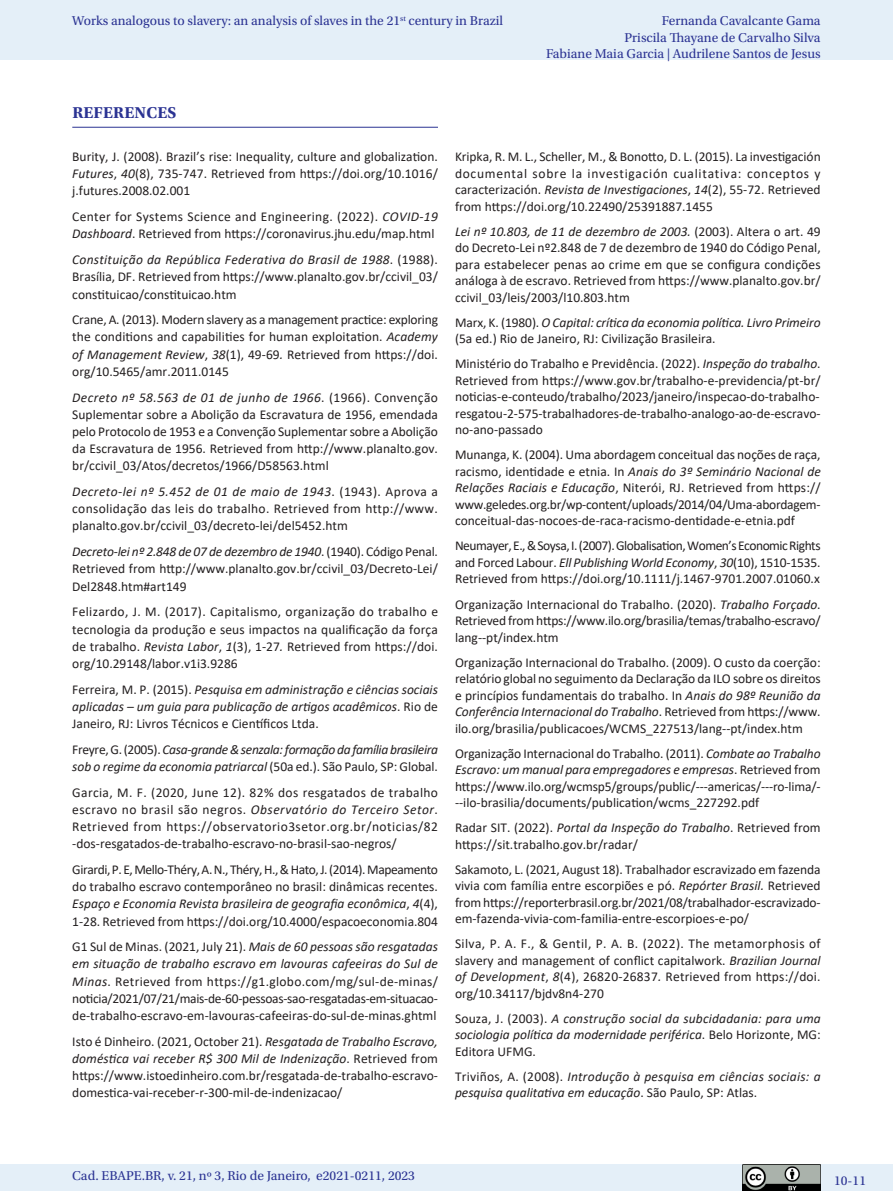
<style>
.page{position:relative;width:893px;height:1191px;background:#fff}
.page>*{position:absolute;margin:0;border:0;box-sizing:border-box;transform-origin:0 0}
._07_1_sub_1{font:700 16.5px "Utopia Std";letter-spacing:.01em;color:#2b3393}
.Referencias{font:13.5px/16.5px "Calibri";color:#231f20;text-align:justify}
.Referencias-2{font:italic 13.5px/16.5px "Calibri";color:#231f20;text-align:justify}
.t1{font:13.5px/16.5px "Utopia Std";color:#2b3393;text-align:right}
.Referencias-3{font:italic 13.5px/17.2px "Calibri";letter-spacing:-.025em;color:#231f20}
.Referencias-4{font:13.5px/17.2px "Calibri";letter-spacing:.025em;color:#231f20}
.s1{font-style:italic}
.s2{font-style:normal}
</style>
<div class="page">
<div style="left:0;top:0;width:893px;height:60px;background:#e4eff8"></div>
<div style="left:0;top:1164px;width:893px;height:27px;background:#e4eff8"></div>
<img style="left:743px;top:1164px;width:78px;height:27px">
<hr style="left:72px;top:127px;width:366px;height:1px;background:#2b3393">
<p class="t1" style="left:72px;top:13px;width:432px">Works analogous to slavery: an analysis of slaves in the 21<sup>st</sup> century in Brazil</p>
<p class="t1" style="left:546px;top:13px;width:276px">Fernanda Cavalcante Gama<br>Priscila Thayane de Carvalho Silva<br>Fabiane Maia Garcia | Audrilene Santos de Jesus</p>
<p class="_07_1_sub_1" style="left:72px;top:103px;width:106px">REFERENCES</p>
<p class="Referencias" style="left:72px;top:148px;width:367px;line-height:17.2px">Burity, J. (2008). Brazil’s rise: Inequality, culture and globalization.<br><span class="s1">Futures</span>, <span class="s1">40</span>(8), 735-747. Retrieved from https://doi.org/10.1016/ j.futures.2008.02.001</p>
<p class="Referencias-4" style="left:72px;top:208px;width:367px">Center for Systems Science and Engineering. (2022). <span class="s1">COVID-19<br>Dashboard</span>. Retrieved from https://coronavirus.jhu.edu/map.html</p>
<p class="Referencias" style="left:72px;top:251px;width:367px;line-height:17.2px"><span class="s1">Constituição da República Federativa do Brasil de 1988</span>. (1988).<br>Brasília, DF. Retrieved from https://www.planalto.gov.br/ccivil_03/ constituicao/constituicao.htm</p>
<p class="Referencias" style="left:72px;top:311px;width:367px;line-height:17.2px">Crane, A. (2013). Modern slavery as a management practice: exploring the conditions and capabilities for human exploitation. <span class="s1">Academy of Management Review</span>, <span class="s1">38</span>(1), 49-69<span class="s1">.</span> Retrieved from https://doi. org/10.5465/amr.2011.0145</p>
<p class="Referencias" style="left:72px;top:388px;width:367px;line-height:17.2px"><span class="s1">Decreto nº 58.563 de 01 de junho de 1966</span>. (1966). Convenção Suplementar sobre a Abolição da Escravatura de 1956, emendada pelo Protocolo de 1953 e a Convenção Suplementar sobre a Abolição da Escravatura de 1956. Retrieved from http://www.planalto.gov. br/ccivil_03/Atos/decretos/1966/D58563.html</p>
<p class="Referencias" style="left:72px;top:482px;width:367px;line-height:17.2px"><span class="s1">Decreto-lei nº 5.452 de 01 de maio de 1943</span>. (1943). Aprova a consolidação das leis do trabalho. Retrieved from http://www. planalto.gov.br/ccivil_03/decreto-lei/del5452.htm</p>
<p class="Referencias" style="left:72px;top:543px;width:367px;line-height:17.2px"><span class="s1">Decreto-lei nº 2.848 de 07 de dezembro de 1940</span>. (1940). Código Penal.<br>Retrieved from http://www.planalto.gov.br/ccivil_03/Decreto-Lei/ Del2848.htm#art149</p>
<p class="Referencias" style="left:72px;top:603px;width:367px;line-height:17.2px">Felizardo, J. M. (2017). Capitalismo, organização do trabalho e tecnologia da produção e seus impactos na qualificação da força de trabalho. <span class="s1">Revista Labor</span>, <span class="s1">1</span>(3), 1-27<span class="s1">.</span> Retrieved from https://doi. org/10.29148/labor.v1i3.9286</p>
<p class="Referencias-2" style="left:72px;top:680px;width:367px;line-height:17.2px"><span class="s2">Ferreira, M. P. (2015).</span> Pesquisa em administração e ciências sociais aplicadas – um guia para publicação de artigos acadêmicos<span class="s2">. Rio de Janeiro, RJ: Livros Técnicos e Científicos Ltda.</span></p>
<p class="Referencias-3" style="left:72px;top:740px;width:367px"><span class="s2">Freyre, G. (2005).</span> Casa-grande &amp; senzala: formação da família brasileira sob o regime da economia patriarcal <span class="s2">(50a ed.). São Paulo, SP: Global.</span></p>
<p class="Referencias" style="left:72px;top:783px;width:367px;line-height:17.2px">Garcia, M. F. (2020, June 12). 82% dos resgatados de trabalho escravo no brasil são negros. <span class="s1">Observatório do Terceiro Setor</span>.<br>Retrieved from https://observatorio3setor.org.br/noticias/82 -dos-resgatados-de-trabalho-escravo-no-brasil-sao-negros/</p>
<p class="Referencias" style="left:72px;top:860px;width:367px;line-height:17.2px">Girardi, P. E, Mello-Théry, A. N., Théry, H., &amp; Hato, J. (2014). Mapeamento do trabalho escravo contemporâneo no brasil: dinâmicas recentes.<br><span class="s1">Espaço e Economia Revista brasileira de geografia econômica</span>, <span class="s1">4</span>(4), 1-28. Retrieved from https://doi.org/10.4000/espacoeconomia.804</p>
<p class="Referencias" style="left:72px;top:937px;width:367px;line-height:17.2px">G1 Sul de Minas. (2021, July 21). <span class="s1">Mais de 60 pessoas são resgatadas em situação de trabalho escravo em lavouras cafeeiras do Sul de Minas</span>. Retrieved from https://g1.globo.com/mg/sul-de-minas/ noticia/2021/07/21/mais-de-60-pessoas-sao-resgatadas-em-situacao&shy;de-trabalho-escravo-em-lavouras-cafeeiras-do-sul-de-minas.ghtml</p>
<p class="Referencias" style="left:72px;top:1032px;width:367px;line-height:17.2px">Isto é Dinheiro. (2021, October 21). <span class="s1">Resgatada de Trabalho Escravo, doméstica vai receber R$ 300 Mil de Indenização</span>. Retrieved from https://www.istoedinheiro.com.br/resgatada-de-trabalho-escravo&shy;domestica-vai-receber-r-300-mil-de-indenizacao/</p>
<p class="Referencias" style="left:455px;top:148px;width:367px">Kripka, R. M. L., Scheller, M., &amp; Bonotto, D. L. (2015). La investigación documental sobre la investigación cualitativa: conceptos y caracterización. <span class="s1">Revista de Investigaciones</span>, <span class="s1">14</span>(2), 55-72. Retrieved from https://doi.org/10.22490/25391887.1455</p>
<p class="Referencias" style="left:455px;top:223px;width:367px"><span class="s1">Lei nº 10.803, de 11 de dezembro de 2003.</span> (2003). Altera o art. 49 do Decreto-Lei nº2.848 de 7 de dezembro de 1940 do Código Penal, para estabelecer penas ao crime em que se configura condições análoga à de escravo. Retrieved from https://www.planalto.gov.br/ ccivil_03/leis/2003/l10.803.htm</p>
<p class="Referencias" style="left:455px;top:314px;width:367px">Marx, K. (1980). <span class="s1">O Capital: crítica da economia política. Livro Primeiro </span>(5a ed.) Rio de Janeiro, RJ: Civilização Brasileira.</p>
<p class="Referencias" style="left:455px;top:355px;width:367px">Ministério do Trabalho e Previdência. (2022). <span class="s1">Inspeção do trabalho</span>.<br>Retrieved from https://www.gov.br/trabalho-e-previdencia/pt-br/ noticias-e-conteudo/trabalho/2023/janeiro/inspecao-do-trabalho&shy;resgatou-2-575-trabalhadores-de-trabalho-analogo-ao-de-escravo&shy;no-ano-passado</p>
<p class="Referencias" style="left:455px;top:446px;width:367px">Munanga, K. (2004). Uma abordagem conceitual das noções de raça, racismo, identidade e etnia. In <span class="s1">Anais do 3º Seminário Nacional de Relações Raciais e Educação</span>, Niterói, RJ. Retrieved from https:// www.geledes.org.br/wp-content/uploads/2014/04/Uma-abordagem&shy;conceitual-das-nocoes-de-raca-racismo-dentidade-e-etnia.pdf</p>
<p class="Referencias" style="left:455px;top:537px;width:367px">Neumayer, E., &amp; Soysa, I. (2007). Globalisation, Women’s Economic Rights and Forced Labour. <span class="s1">Ell Publishing World Economy</span>, <span class="s1">30</span>(10), 1510-1535.<br>Retrieved from https://doi.org/10.1111/j.1467-9701.2007.01060.x</p>
<p class="Referencias" style="left:455px;top:595px;width:367px">Organização Internacional do Trabalho. (2020). <span class="s1">Trabalho Forçado</span>.<br>Retrieved from https://www.ilo.org/brasilia/temas/trabalho-escravo/ lang--pt/index.htm</p>
<p class="Referencias" style="left:455px;top:653px;width:367px">Organização Internacional do Trabalho. (2009). O custo da coerção: relatório global no seguimento da Declaração da ILO sobre os direitos e princípios fundamentais do trabalho. In <span class="s1">Anais do 98º Reunião da Conferência Internacional do Trabalho</span>. Retrieved from https://www. ilo.org/brasilia/publicacoes/WCMS_227513/lang--pt/index.htm</p>
<p class="Referencias" style="left:455px;top:744px;width:367px">Organização Internacional do Trabalho. (2011). <span class="s1">Combate ao Trabalho Escravo: um manual para empregadores e empresas</span>. Retrieved from https://www.ilo.org/wcmsp5/groups/public/---americas/---ro-lima/- --ilo-brasilia/documents/publication/wcms_227292.pdf</p>
<p class="Referencias" style="left:455px;top:819px;width:367px">Radar SIT. (2022). <span class="s1">Portal da Inspeção do Trabalho</span>. Retrieved from https://sit.trabalho.gov.br/radar/</p>
<p class="Referencias" style="left:455px;top:860px;width:367px">Sakamoto, L. (2021, August 18). Trabalhador escravizado em fazenda vivia com família entre escorpiões e pó. <span class="s1">Repórter Brasil.</span> Retrieved from https://reporterbrasil.org.br/2021/08/trabalhador-escravizado&shy;em-fazenda-vivia-com-familia-entre-escorpioes-e-po/</p>
<p class="Referencias" style="left:455px;top:935px;width:367px">Silva, P. A. F., &amp; Gentil, P. A. B. (2022). The metamorphosis of slavery and management of conflict capitalwork. <span class="s1">Brazilian Journal of Development</span>, <span class="s1">8</span>(4), 26820-26837<span class="s1">.</span> Retrieved from https://doi. org/10.34117/bjdv8n4-270</p>
<p class="Referencias-2" style="left:455px;top:1009px;width:367px"><span class="s2">Souza, J. (2003).</span> A construção social da subcidadania: para uma sociologia política da modernidade periférica<span class="s2">. Belo Horizonte, MG:<br>Editora UFMG.</span></p>
<p class="Referencias-2" style="left:455px;top:1067px;width:367px"><span class="s2">Triviños, A. (2008).</span> Introdução à pesquisa em ciências sociais: a pesquisa qualitativa em educação<span class="s2">. São Paulo, SP: Atlas.</span></p>
<p class="t1" style="left:72px;top:1167px;width:344px">Cad. EBAPE.BR, v. 21, nº 3, Rio de Janeiro, e2021-0211, 2023</p>
<p class="t1" style="left:834px;top:1172px;width:33px">10-11</p>
</div>
